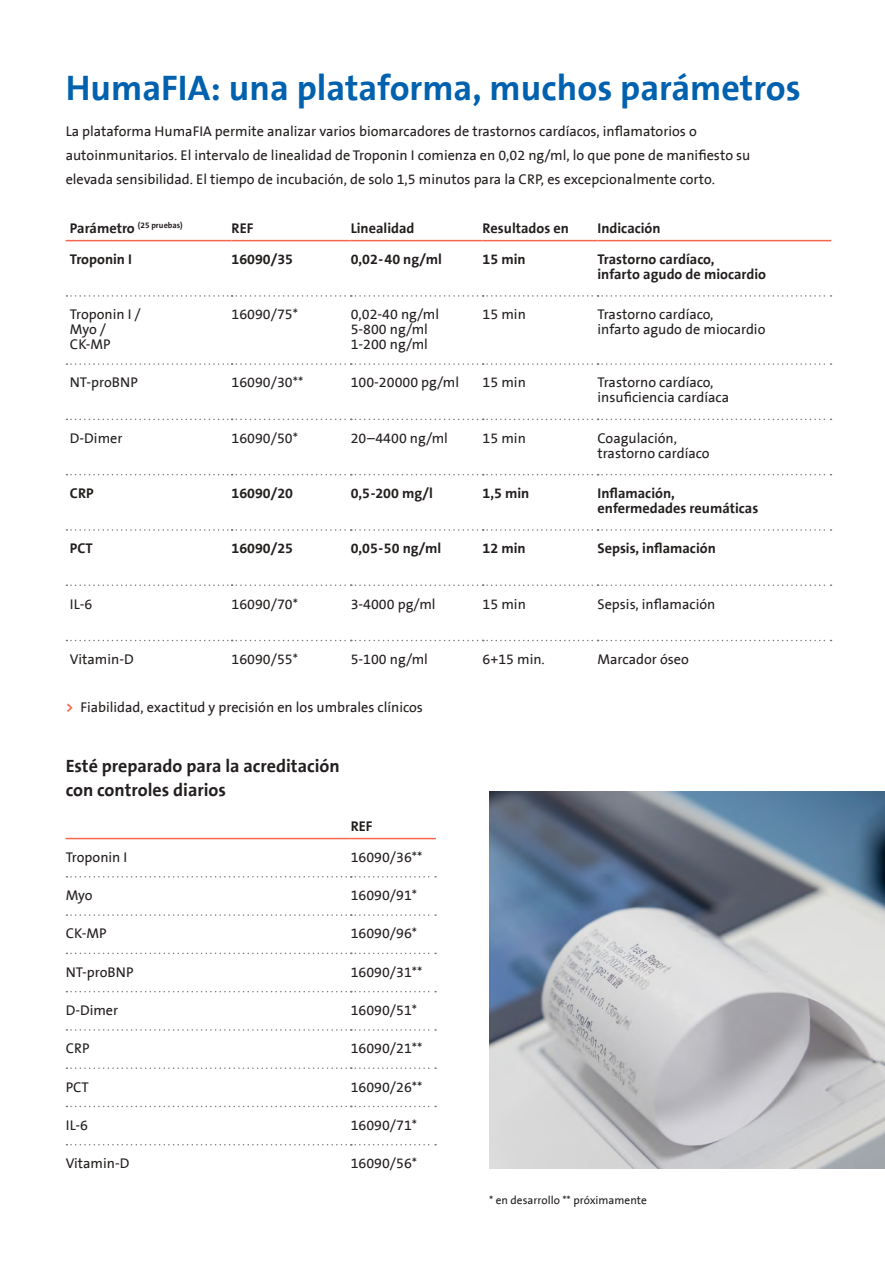
<style>
.page{position:relative;width:885px;height:1263px;background:#fff}
.page>*{position:absolute;margin:0;border:0;box-sizing:border-box;transform-origin:0 0}
.t1{font:700 36px "The Sans B7";color:#0061ae}
.t2{font:700 18px/24px "The Sans B7";color:#241f1f}
.t3{font:14.25px/15px "The Sans B5 Plain";color:#241f1f}
.t4{font:700 14.25px/15px "The Sans B7";color:#241f1f}
.t5{font:11.4px "The Sans B5 Plain";color:#241f1f}
.t6{font:700 8.25px "The Sans B7";color:#241f1f}
.s1{font-size:14.25px}
.s2{font-family:"The Sans B7";font-weight:700;color:#f6674d}
</style>
<div class="page">
<img style="left:489px;top:791px;width:395px;height:377px">
<svg style="left:66px;top:295px;width:765px;height:2px"></svg>
<svg style="left:66px;top:363px;width:765px;height:2px"></svg>
<svg style="left:66px;top:419px;width:765px;height:1px"></svg>
<svg style="left:66px;top:474px;width:765px;height:1px"></svg>
<svg style="left:66px;top:529px;width:765px;height:2px"></svg>
<svg style="left:66px;top:584px;width:765px;height:2px"></svg>
<svg style="left:66px;top:640px;width:765px;height:1px"></svg>
<hr style="left:231px;top:240px;width:120px;height:1px;background:#f6674d">
<hr style="left:351px;top:240px;width:131px;height:1px;background:#f6674d">
<hr style="left:482px;top:240px;width:115px;height:1px;background:#f6674d">
<hr style="left:597px;top:240px;width:234px;height:1px;background:#f6674d">
<hr style="left:66px;top:240px;width:165px;height:1px;background:#f6674d">
<svg style="left:66px;top:876px;width:370px;height:1px"></svg>
<svg style="left:66px;top:914px;width:370px;height:2px"></svg>
<svg style="left:66px;top:953px;width:370px;height:1px"></svg>
<svg style="left:66px;top:991px;width:370px;height:1px"></svg>
<svg style="left:66px;top:1029px;width:370px;height:2px"></svg>
<svg style="left:66px;top:1067px;width:370px;height:2px"></svg>
<svg style="left:66px;top:1106px;width:370px;height:1px"></svg>
<svg style="left:66px;top:1144px;width:370px;height:1px"></svg>
<hr style="left:66px;top:838px;width:285px;height:1px;background:#f6674d">
<hr style="left:351px;top:838px;width:85px;height:1px;background:#f6674d">
<h1 class="t1" style="left:66px;top:69px;width:736px">HumaFIA: una plataforma, muchos parámetros</h1>
<p class="t3" style="left:66px;top:120px;width:686px;line-height:24px">La plataforma HumaFIA permite analizar varios biomarcadores de trastornos cardíacos, inflamatorios o autoinmunitarios. El intervalo de linealidad de Troponin I comienza en 0,02 ng/ml, lo que pone de manifiesto su elevada sensibilidad. El tiempo de incubación, de solo 1,5 minutos para la CRP, es excepcionalmente corto.</p>
<p class="t6" style="left:70px;top:221px;width:114px"><span class="s1">Parámetro</span> (25 pruebas)</p>
<p class="t4" style="left:231px;top:221px;width:23px">REF</p>
<p class="t4" style="left:351px;top:221px;width:65px">Linealidad</p>
<p class="t4" style="left:482px;top:221px;width:88px">Resultados en</p>
<p class="t4" style="left:597px;top:221px;width:65px">Indicación</p>
<p class="t4" style="left:70px;top:252px;width:64px">Troponin I</p>
<p class="t4" style="left:231px;top:252px;width:63px">16090/35</p>
<p class="t4" style="left:351px;top:252px;width:93px">0,02- 40 ng/ml</p>
<p class="t4" style="left:482px;top:252px;width:45px">15 min</p>
<p class="t4" style="left:597px;top:252px;width:170px">Trastorno cardíaco,<br>infarto agudo de miocardio</p>
<p class="t3" style="left:70px;top:307px;width:72px">Troponin I /<br>Myo /<br>CK-MP</p>
<p class="t3" style="left:231px;top:307px;width:68px">16090/75*</p>
<p class="t3" style="left:351px;top:307px;width:90px">0,02-40 ng/ml<br>5-800 ng/ml<br>1-200 ng/ml</p>
<p class="t3" style="left:482px;top:307px;width:45px">15 min</p>
<p class="t3" style="left:597px;top:307px;width:169px">Trastorno cardíaco,<br>infarto agudo de miocardio</p>
<p class="t3" style="left:70px;top:376px;width:69px">NT-proBNP</p>
<p class="t3" style="left:231px;top:376px;width:73px">16090/30**</p>
<p class="t3" style="left:351px;top:376px;width:110px">100-20000 pg/ml</p>
<p class="t3" style="left:482px;top:376px;width:45px">15 min</p>
<p class="t3" style="left:597px;top:376px;width:133px">Trastorno cardíaco, insuficiencia cardíaca</p>
<p class="t3" style="left:70px;top:431px;width:54px">D-Dimer</p>
<p class="t3" style="left:231px;top:431px;width:68px">16090/50*</p>
<p class="t3" style="left:351px;top:431px;width:99px">20–4400 ng/ml</p>
<p class="t3" style="left:482px;top:431px;width:45px">15 min</p>
<p class="t3" style="left:597px;top:431px;width:114px">Coagulación, trastorno cardíaco</p>
<p class="t4" style="left:70px;top:486px;width:25px">CRP</p>
<p class="t4" style="left:231px;top:486px;width:63px">16090/20</p>
<p class="t4" style="left:351px;top:486px;width:84px">0,5-200 mg/l</p>
<p class="t4" style="left:482px;top:486px;width:48px">1,5 min</p>
<p class="t4" style="left:597px;top:486px;width:162px">Inflamación, enfermedades reumáticas</p>
<p class="t4" style="left:70px;top:541px;width:24px">PCT</p>
<p class="t4" style="left:231px;top:541px;width:63px">16090/25</p>
<p class="t4" style="left:351px;top:541px;width:92px">0,05-50 ng/ml</p>
<p class="t4" style="left:482px;top:541px;width:45px">12 min</p>
<p class="t4" style="left:597px;top:541px;width:120px">Sepsis, inflamación</p>
<p class="t3" style="left:70px;top:597px;width:24px">IL-6</p>
<p class="t3" style="left:231px;top:597px;width:68px">16090/70*</p>
<p class="t3" style="left:351px;top:597px;width:86px">3-4000 pg/ml</p>
<p class="t3" style="left:482px;top:597px;width:45px">15 min</p>
<p class="t3" style="left:597px;top:597px;width:119px">Sepsis, inflamación</p>
<p class="t3" style="left:70px;top:652px;width:65px">Vitamin-D</p>
<p class="t3" style="left:231px;top:652px;width:68px">16090/55*</p>
<p class="t3" style="left:351px;top:652px;width:79px">5-100 ng/ml</p>
<p class="t3" style="left:482px;top:652px;width:64px">6+15 min.</p>
<p class="t3" style="left:597px;top:652px;width:93px">Marcador óseo</p>
<p class="t3" style="left:66px;top:700px;width:359px"><span class="s2">&gt;</span> Fiabilidad, exactitud y precisión en los umbrales clínicos</p>
<p class="t2" style="left:66px;top:755px;width:275px">Esté preparado para la acreditación con controles diarios</p>
<p class="t4" style="left:351px;top:819px;width:23px">REF</p>
<p class="t3" style="left:66px;top:850px;width:63px">Troponin I</p>
<p class="t3" style="left:351px;top:850px;width:73px">16090/36**</p>
<p class="t3" style="left:66px;top:888px;width:28px">Myo</p>
<p class="t3" style="left:351px;top:888px;width:68px">16090/91*</p>
<p class="t3" style="left:66px;top:927px;width:42px">CK-MP</p>
<p class="t3" style="left:351px;top:927px;width:68px">16090/96*</p>
<p class="t3" style="left:66px;top:965px;width:69px">NT-proBNP</p>
<p class="t3" style="left:351px;top:965px;width:73px">16090/31**</p>
<p class="t3" style="left:66px;top:1003px;width:54px">D-Dimer</p>
<p class="t3" style="left:351px;top:1003px;width:68px">16090/51*</p>
<p class="t3" style="left:66px;top:1041px;width:25px">CRP</p>
<p class="t3" style="left:351px;top:1041px;width:73px">16090/21**</p>
<p class="t3" style="left:66px;top:1080px;width:25px">PCT</p>
<p class="t3" style="left:351px;top:1080px;width:73px">16090/26**</p>
<p class="t3" style="left:66px;top:1118px;width:24px">IL-6</p>
<p class="t3" style="left:351px;top:1118px;width:68px">16090/71*</p>
<p class="t3" style="left:66px;top:1156px;width:65px">Vitamin-D</p>
<p class="t3" style="left:351px;top:1156px;width:68px">16090/56*</p>
<p class="t5" style="left:489px;top:1194px;width:159px">* en desarrollo ** próximamente</p>
</div>
